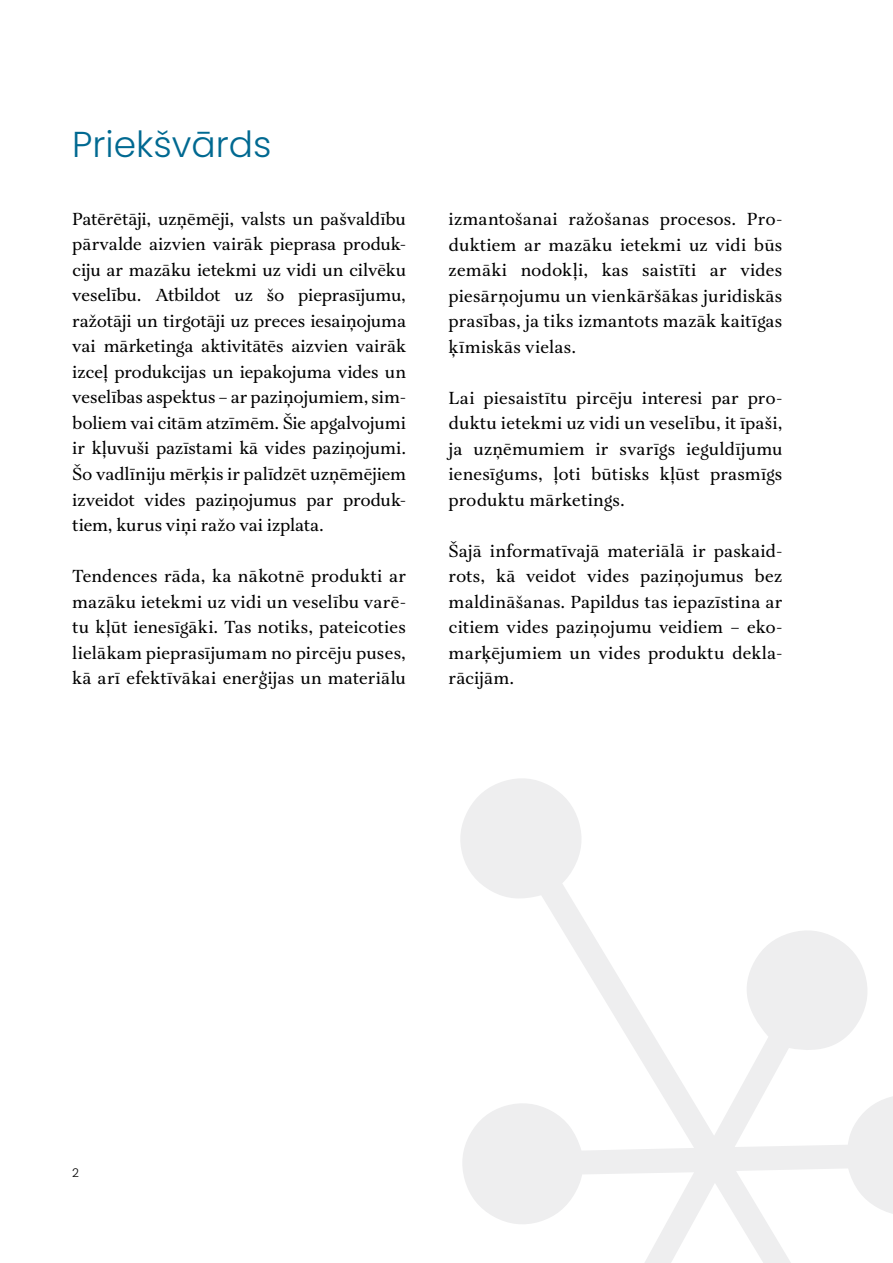
<style>
.page{position:relative;width:893px;height:1263px;background:#fff}
.page>*{position:absolute;margin:0;border:0;box-sizing:border-box;transform-origin:0 0}
.t1{font:300 36px "Poppins";color:#006991}
.t2{font:18px/25.5px "Aria Text G2";color:#000;text-align:justify}
.t3{font:300 12px "Poppins";color:#000}
</style>
<div class="page">
<svg style="left:460px;top:778px;width:433px;height:485px"></svg>
<h1 class="t1" style="left:72px;top:123px;width:201px">Priekšvārds</h1>
<p class="t2" style="left:72px;top:207px;width:335px">Patērētāji, uzņēmēji, valsts un pašvaldību pārvalde aizvien vairāk pieprasa produk&shy;ciju ar mazāku ietekmi uz vidi un cilvēku veselību. Atbildot uz šo pieprasījumu, ražotāji un tirgotāji uz preces iesaiņojuma vai mārketinga aktivitātēs aizvien vairāk izceļ produkcijas un iepakojuma vides un veselības aspektus – ar paziņojumiem, sim&shy;boliem vai citām atzīmēm. Šie apgalvojumi ir kļuvuši pazīstami kā vides paziņojumi.<br>Šo vadlīniju mērķis ir palīdzēt uzņēmējiem izveidot vides paziņojumus par produk&shy;tiem, kurus viņi ražo vai izplata.</p>
<p class="t2" style="left:72px;top:564px;width:335px">Tendences rāda, ka nākotnē produkti ar mazāku ietekmi uz vidi un veselību varē&shy;tu kļūt ienesīgāki. Tas notiks, pateicoties lielākam pieprasījumam no pircēju puses, kā arī efektīvākai enerģijas un materiālu</p>
<p class="t2" style="left:449px;top:207px;width:335px">izmantošanai ražošanas procesos. Pro&shy;duktiem ar mazāku ietekmi uz vidi būs zemāki nodokļi, kas saistīti ar vides piesārņojumu un vienkāršākas juridiskās prasības, ja tiks izmantots mazāk kaitīgas ķīmiskās vielas.</p>
<p class="t2" style="left:449px;top:386px;width:335px">Lai piesaistītu pircēju interesi par pro&shy;duktu ietekmi uz vidi un veselību, it īpaši, ja uzņēmumiem ir svarīgs ieguldījumu ienesīgums, ļoti būtisks kļūst prasmīgs produktu mārketings.</p>
<p class="t2" style="left:449px;top:539px;width:335px">Šajā informatīvajā materiālā ir paskaid&shy;rots, kā veidot vides paziņojumus bez maldināšanas. Papildus tas iepazīstina ar citiem vides paziņojumu veidiem – eko&shy;marķējumiem un vides produktu dekla&shy;rācijām.</p>
<p class="t3" style="left:72px;top:1165px;width:8px">2</p>
</div>
